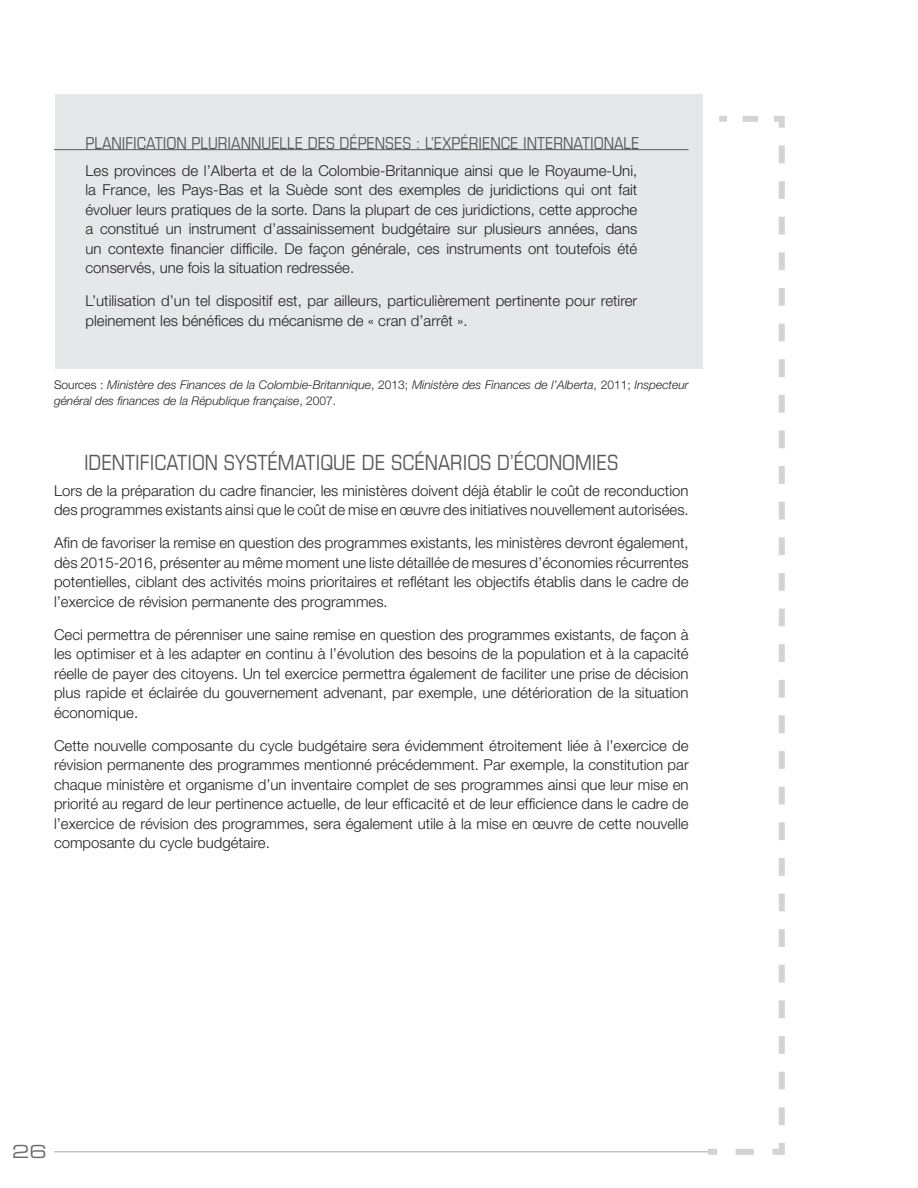
<style>
.page{position:relative;width:918px;height:1188px;background:#fff}
.page>*{position:absolute;margin:0;border:0;box-sizing:border-box;transform-origin:0 0}
.t1{font:condensed 21px "Eurostile";color:#57585a}
.t2{font:18px "Eurostile Extended Two";color:#6c6d70}
.t3{font:condensed 16.5px "Eurostile";color:#57585a}
.P_retrait{font:300 15px/19.5px "Helvetica Neue";color:#231f20;text-align:justify}
.t4{font:italic 300 12px/16.5px "Helvetica Neue";color:#231f20}
.s1{font-style:normal}
</style>
<div class="page">
<hr style="left:54px;top:1151px;width:654px;height:1px;background:#231f20">
<svg style="left:706px;top:116px;width:79px;height:1039px"></svg>
<div style="left:55px;top:94px;width:648px;height:275px;background:#e6e7e9"></div>
<hr style="left:54px;top:149px;width:635px;height:1px;background:#57585a">
<h4 class="t3" style="left:86px;top:134px;width:556px">PLANIFICATION PLURIANNUELLE DES DÉPENSES : L’EXPÉRIENCE INTERNATIONALE</h4>
<p class="P_retrait" style="left:86px;top:160px;width:553px">Les provinces de l’Alberta et de la Colombie-Britannique ainsi que le Royaume-Uni, la France, les Pays-Bas et la Suède sont des exemples de juridictions qui ont fait évoluer leurs pratiques de la sorte. Dans la plupart de ces juridictions, cette approche a constitué un instrument d’assainissement budgétaire sur plusieurs années, dans un contexte financier difficile. De façon générale, ces instruments ont toutefois été conservés, une fois la situation redressée.</p>
<p class="P_retrait" style="left:86px;top:291px;width:553px">L’utilisation d’un tel dispositif est, par ailleurs, particulièrement pertinente pour retirer pleinement les bénéfices du mécanisme de « cran d’arrêt ».</p>
<p class="t4" style="left:54px;top:376px;width:636px"><span class="s1">Sources :</span> Ministère des Finances de la Colombie-Britannique<span class="s1">, 2013;</span> Ministère des Finances de l’Alberta<span class="s1">, 2011;</span> Inspecteur général des finances de la République française<span class="s1">, 2007.</span></p>
<h3 class="t1" style="left:84px;top:449px;width:536px">IDENTIFICATION SYSTÉMATIQUE DE SCÉNARIOS D’ÉCONOMIES</h3>
<p class="P_retrait" style="left:54px;top:480px;width:636px">Lors de la préparation du cadre financier, les ministères doivent déjà établir le coût de reconduction des programmes existants ainsi que le coût de mise en œuvre des initiatives nouvellement autorisées.</p>
<p class="P_retrait" style="left:54px;top:533px;width:636px">Afin de favoriser la remise en question des programmes existants, les ministères devront également, dès 2015-2016, présenter au même moment une liste détaillée de mesures d’économies récurrentes potentielles, ciblant des activités moins prioritaires et reflétant les objectifs établis dans le cadre de l’exercice de révision permanente des programmes.</p>
<p class="P_retrait" style="left:54px;top:624px;width:636px">Ceci permettra de pérenniser une saine remise en question des programmes existants, de façon à les optimiser et à les adapter en continu à l’évolution des besoins de la population et à la capacité réelle de payer des citoyens. Un tel exercice permettra également de faciliter une prise de décision plus rapide et éclairée du gouvernement advenant, par exemple, une détérioration de la situation économique.</p>
<p class="P_retrait" style="left:54px;top:735px;width:636px">Cette nouvelle composante du cycle budgétaire sera évidemment étroitement liée à l’exercice de révision permanente des programmes mentionné précédemment. Par exemple, la constitution par chaque ministère et organisme d’un inventaire complet de ses programmes ainsi que leur mise en priorité au regard de leur pertinence actuelle, de leur efficacité et de leur efficience dans le cadre de l’exercice de révision des programmes, sera également utile à la mise en œuvre de cette nouvelle composante du cycle budgétaire.</p>
<p class="t2" style="left:12px;top:1139px;width:36px">26</p>
</div>
